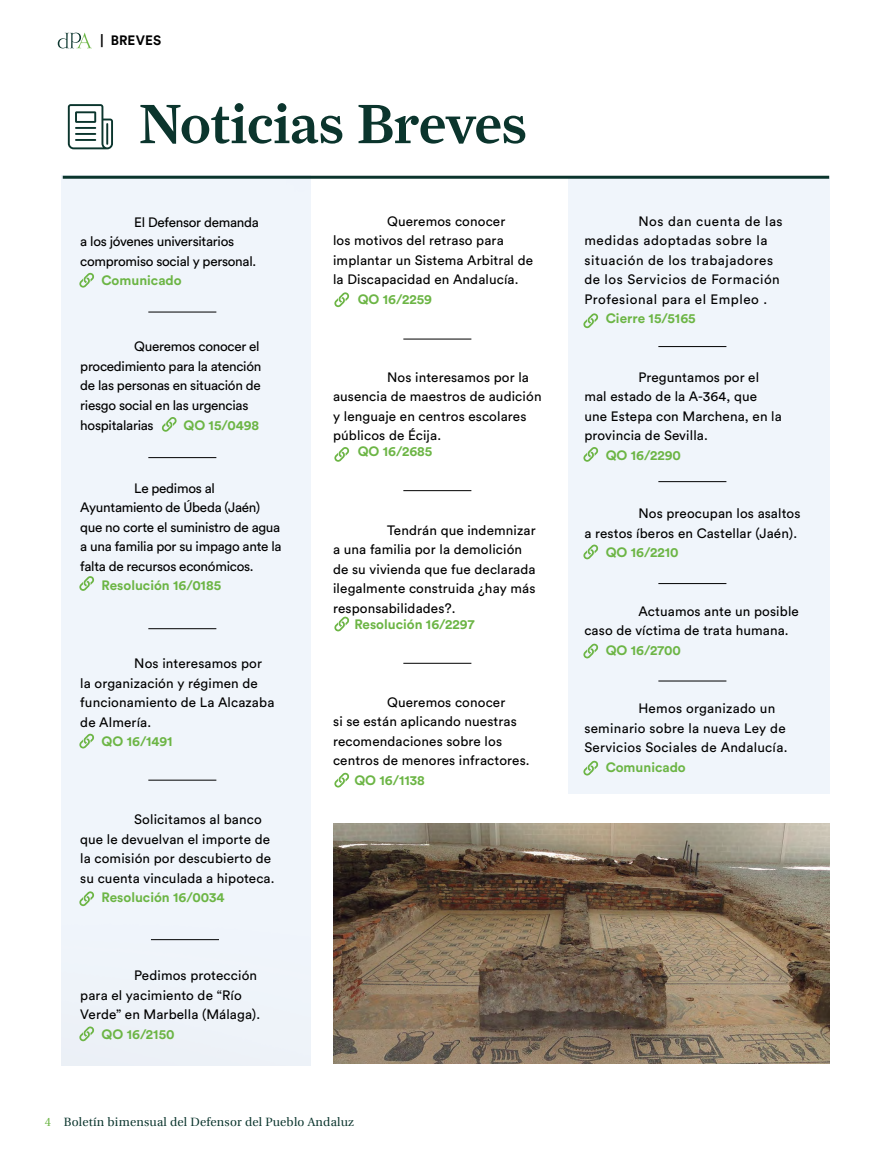
<style>
.page{position:relative;width:893px;height:1149px;background:#fff}
.page>*{position:absolute;margin:0;border:0;box-sizing:border-box;transform-origin:0 0}
.t1{font:500 55.5px "Farnham Display";color:#0b352d}
.t2{font:13.5px/19.5px "Circular Std";letter-spacing:.01em;color:#000}
.t3{font:13.5px/19.5px "Circular Std";letter-spacing:-.02em;color:#000}
.t4{font:700 13.5px "Circular Std";color:#6cb545}
.t5{font:13.5px/19.5px "Circular Std";letter-spacing:.04em;color:#000}
.t6{font:700 13.5px "Circular Std";letter-spacing:.01em;color:#000}
.t7{font:12px "Utopia";letter-spacing:.02em;color:#0b352d}
.s1{color:#6cb545}
</style>
<div class="page">
<div style="left:61px;top:176px;width:249px;height:888px;background:#f0f5fb"></div>
<img style="left:333px;top:823px;width:496px;height:240px">
<svg style="left:161px;top:417px;width:16px;height:14px"></svg>
<svg style="left:79px;top:891px;width:15px;height:14px"></svg>
<svg style="left:79px;top:1026px;width:15px;height:14px"></svg>
<svg style="left:334px;top:616px;width:15px;height:15px"></svg>
<svg style="left:334px;top:772px;width:15px;height:15px"></svg>
<svg style="left:334px;top:447px;width:15px;height:14px"></svg>
<svg style="left:334px;top:292px;width:15px;height:15px"></svg>
<svg style="left:583px;top:544px;width:15px;height:15px"></svg>
<svg style="left:583px;top:760px;width:15px;height:15px"></svg>
<svg style="left:583px;top:447px;width:15px;height:14px"></svg>
<svg style="left:583px;top:313px;width:15px;height:15px"></svg>
<svg style="left:583px;top:643px;width:15px;height:15px"></svg>
<svg style="left:58px;top:33px;width:34px;height:15px"></svg>
<hr style="left:63px;top:176px;width:766px;height:3px;background:#0b352d">
<svg style="left:68px;top:104px;width:45px;height:45px"></svg>
<svg style="left:79px;top:576px;width:15px;height:14px"></svg>
<svg style="left:79px;top:733px;width:15px;height:15px"></svg>
<svg style="left:79px;top:273px;width:15px;height:14px"></svg>
<hr style="left:148px;top:311px;width:68px;height:1px;background:#000">
<hr style="left:148px;top:457px;width:68px;height:1px;background:#000">
<hr style="left:148px;top:628px;width:68px;height:1px;background:#000">
<hr style="left:148px;top:779px;width:68px;height:1px;background:#000">
<hr style="left:151px;top:938px;width:68px;height:1px;background:#000">
<hr style="left:403px;top:338px;width:68px;height:1px;background:#000">
<hr style="left:403px;top:490px;width:68px;height:1px;background:#000">
<hr style="left:403px;top:662px;width:68px;height:1px;background:#000">
<hr style="left:658px;top:680px;width:68px;height:1px;background:#000">
<hr style="left:658px;top:346px;width:68px;height:1px;background:#000">
<hr style="left:658px;top:481px;width:68px;height:1px;background:#000">
<hr style="left:658px;top:583px;width:68px;height:1px;background:#000">
<p class="t6" style="left:100px;top:31px;width:62px">| BREVES</p>
<h1 class="t1" style="left:139px;top:91px;width:389px">Noticias Breves</h1>
<p class="t3" style="left:80px;top:212px;width:180px;text-indent:54px">El Defensor demanda a los jóvenes universitarios compromiso social y personal.</p>
<p class="t4" style="left:102px;top:272px;width:82px">Comunicado</p>
<p class="t3" style="left:80px;top:337px;width:183px;text-indent:54px">Queremos conocer el procedimiento para la atención de las personas en situación de riesgo social en las urgencias hospitalarias</p>
<p class="t4" style="left:183px;top:416px;width:77px">QO 15/0498</p>
<p class="t3" style="left:80px;top:477px;width:203px;text-indent:54px">Le pedimos al<br>Ayuntamiento de Úbeda (Jaén) que no corte el suministro de agua a una familia por su impago ante la falta de recursos económicos.</p>
<p class="t4" style="left:102px;top:576px;width:121px">Resolución 16/0185</p>
<p class="t2" style="left:80px;top:653px;width:196px;text-indent:54px">Nos interesamos por la organización y régimen de funcionamiento de La Alcazaba de Almería.</p>
<p class="t4" style="left:102px;top:732px;width:73px">QO 16/1491</p>
<p class="t2" style="left:80px;top:809px;width:196px;text-indent:54px">Solicitamos al banco que le devuelvan el importe de la comisión por descubierto de su cuenta vinculada a hipoteca.</p>
<p class="t4" style="left:102px;top:888px;width:125px">Resolución 16/0034</p>
<p class="t2" style="left:80px;top:965px;width:181px;text-indent:54px">Pedimos protección para el yacimiento de “Río<br>Verde” en Marbella (Málaga).</p>
<p class="t4" style="left:102px;top:1025px;width:75px">QO 16/2150</p>
<p class="t2" style="left:333px;top:211px;width:201px;text-indent:54px">Queremos conocer<br>los motivos del retraso para implantar un Sistema Arbitral de la Discapacidad en Andalucía.</p>
<p class="t4" style="left:358px;top:290px;width:76px">QO 16/2259</p>
<p class="t2" style="left:333px;top:367px;width:210px;text-indent:54px">Nos interesamos por la ausencia de maestros de audición y lenguaje en centros escolares públicos de Écija.</p>
<p class="t4" style="left:358px;top:443px;width:76px">QO 16/2685</p>
<p class="t2" style="left:333px;top:519px;width:204px;text-indent:54px">Tendrán que indemnizar a una familia por la demolición de su vivienda que fue declarada ilegalmente construida ¿hay más responsabilidades?.</p>
<p class="t4" style="left:354px;top:615px;width:122px">Resolución 16/2297</p>
<p class="t2" style="left:333px;top:692px;width:198px;text-indent:54px">Queremos conocer<br>si se están aplicando nuestras recomendaciones sobre los centros de menores infractores.</p>
<p class="t4" style="left:354px;top:771px;width:72px">QO 16/1138</p>
<p class="t7" style="left:45px;top:1114px;width:311px"><span class="s1">4</span> Boletín bimensual del Defensor del Pueblo Andaluz</p>
<p class="t5" style="left:584px;top:211px;width:200px;text-indent:54px">Nos dan cuenta de las medidas adoptadas sobre la situación de los trabajadores de los Servicios de Formación<br>Profesional para el Empleo .</p>
<p class="t4" style="left:606px;top:309px;width:92px">Cierre 15/5165</p>
<p class="t2" style="left:584px;top:367px;width:199px;text-indent:54px">Preguntamos por el mal estado de la A-364, que une Estepa con Marchena, en la provincia de Sevilla.</p>
<p class="t4" style="left:606px;top:446px;width:77px">QO 16/2290</p>
<p class="t2" style="left:584px;top:503px;width:218px;text-align:right">Nos preocupan los asaltos<br>a restos íberos en Castellar (Jaén).</p>
<p class="t4" style="left:606px;top:543px;width:75px">QO 16/2210</p>
<p class="t2" style="left:584px;top:601px;width:216px;text-indent:54px">Actuamos ante un posible caso de víctima de trata humana.</p>
<p class="t4" style="left:606px;top:641px;width:77px">QO 16/2700</p>
<p class="t2" style="left:584px;top:698px;width:205px;text-indent:54px">Hemos organizado un seminario sobre la nueva Ley de<br>Servicios Sociales de Andalucía.</p>
<p class="t4" style="left:606px;top:758px;width:82px">Comunicado</p>
</div>
